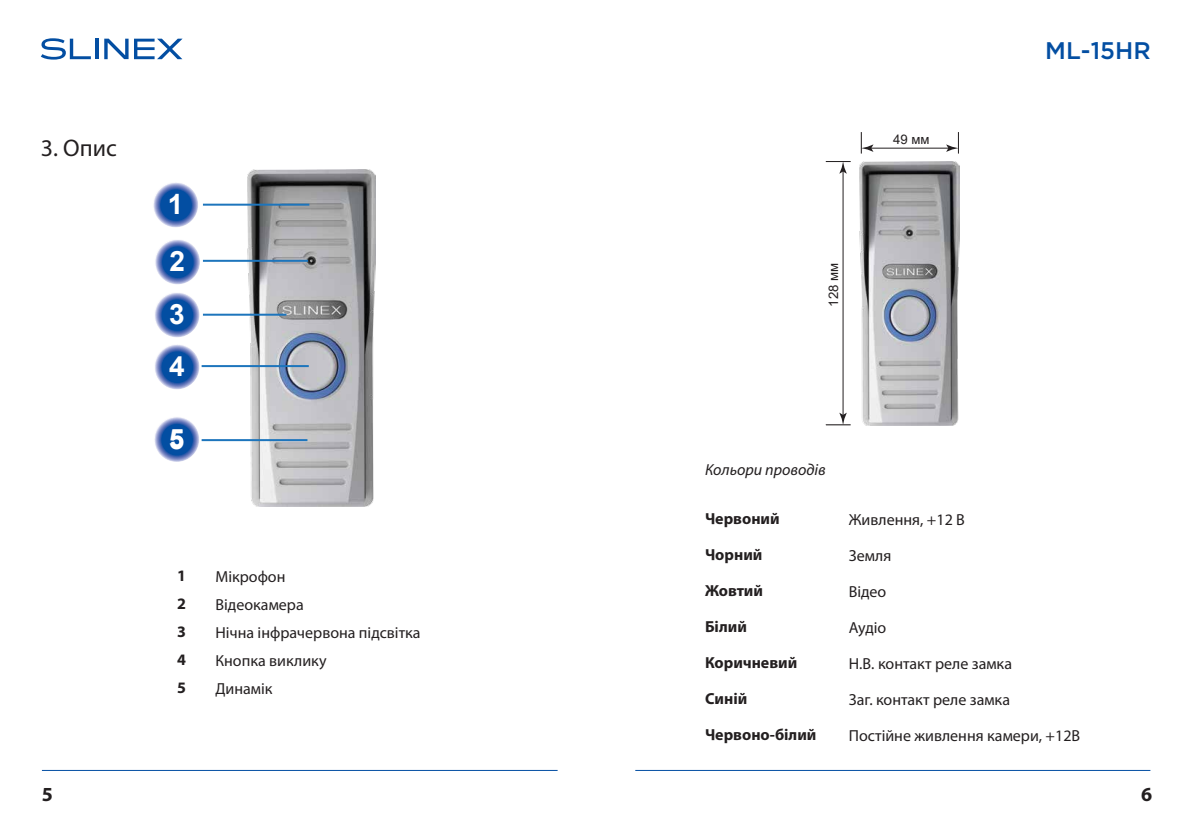
<style>
.page{position:relative;width:1191px;height:840px;background:#fff}
.page>*{position:absolute;margin:0;border:0;box-sizing:border-box;transform-origin:0 0}
.t1{font:700 28px "Arial";color:#fff}
.t2{font:700 24.6px "Arial";color:#fff}
.t3{font:500 24px "Gotham Pro";color:#034ea2}
.t4{font:24px "Myriad Pro";color:#231f20}
.t5{font:700 20px "Myriad Pro";color:#231f20}
.t6{font:16px/28px "Myriad Pro";color:#231f20}
.t7{font:700 16px/28px "Myriad Pro";color:#231f20;text-align:justify}
.t8{font:italic 16px "Myriad Pro";color:#231f20}
.t9{font:13.2px "Arial";color:#231f20}
</style>
<div class="page">
<hr style="left:842px;top:170px;width:1px;height:246px;background:#231f20">
<svg style="left:826px;top:161px;width:24px;height:13px"></svg>
<svg style="left:826px;top:412px;width:24px;height:13px"></svg>
<hr style="left:869px;top:147px;width:81px;height:1px;background:#231f20">
<svg style="left:860px;top:132px;width:13px;height:21px"></svg>
<svg style="left:946px;top:132px;width:13px;height:21px"></svg>
<svg style="left:41px;top:38px;width:50px;height:22px"></svg>
<hr style="left:95px;top:39px;width:3px;height:20px;background:#034ea2">
<svg style="left:104px;top:39px;width:78px;height:20px"></svg>
<hr style="left:42px;top:769px;width:515px;height:1px;background:#034ea2">
<hr style="left:635px;top:769px;width:515px;height:1px;background:#034ea2">
<img style="left:248px;top:169px;width:127px;height:337px">
<img style="left:860px;top:161px;width:99px;height:264px">
<svg style="left:154px;top:416px;width:45px;height:45px;background:#4573b6"></svg>
<svg style="left:154px;top:344px;width:45px;height:45px;background:#4572b6"></svg>
<svg style="left:154px;top:292px;width:45px;height:45px;background:#4572b6"></svg>
<svg style="left:155px;top:239px;width:45px;height:45px;background:#4472b6"></svg>
<svg style="left:153px;top:182px;width:45px;height:45px;background:#4472b6"></svg>
<hr style="left:203px;top:203px;width:106px;height:2px;background:#1d75bc">
<hr style="left:203px;top:260px;width:105px;height:2px;background:#1d75bc">
<hr style="left:202px;top:365px;width:107px;height:2px;background:#1d75bc">
<hr style="left:202px;top:439px;width:105px;height:2px;background:#1d75bc">
<hr style="left:203px;top:313px;width:83px;height:2px;background:#1d75bc">
<p class="t4" style="left:41px;top:133px;width:77px">3. Опис</p>
<p class="t1" style="left:168px;top:184px;width:17px">1</p>
<p class="t1" style="left:170px;top:241px;width:17px">2</p>
<p class="t1" style="left:169px;top:294px;width:17px">3</p>
<p class="t1" style="left:169px;top:346px;width:17px">4</p>
<p class="t1" style="left:169px;top:419px;width:17px">5</p>
<p class="t2" style="left:170px;top:421px;width:15px">5</p>
<p class="t7" style="left:177px;top:561px;width:10px">1<br>2<br>3<br>4<br>5</p>
<p class="t6" style="left:215px;top:562px;width:207px">Мікрофон<br>Відеокамера<br>Нічна інфрачервона підсвітка<br>Кнопка виклику<br>Динамік</p>
<p class="t9" style="left:824px;top:306px;width:45px;rotate:-90deg">128 мм</p>
<p class="t9" style="left:893px;top:131px;width:38px">49 мм</p>
<p class="t3" style="left:1045px;top:37px;width:107px">ML-15HR</p>
<p class="t8" style="left:705px;top:460px;width:122px">Кольори проводів</p>
<p class="t7" style="left:705px;top:503px;width:76px">Червоний</p>
<p class="t7" style="left:705px;top:539px;width:59px">Чорний</p>
<p class="t7" style="left:705px;top:575px;width:60px">Жовтий</p>
<p class="t7" style="left:705px;top:611px;width:43px">Білий</p>
<p class="t7" style="left:705px;top:647px;width:94px">Коричневий</p>
<p class="t7" style="left:705px;top:683px;width:44px">Синій</p>
<p class="t7" style="left:705px;top:719px;width:113px">Червоно-білий</p>
<p class="t6" style="left:848px;top:505px;width:118px">Живлення, +12 В</p>
<p class="t6" style="left:848px;top:541px;width:44px">Земля</p>
<p class="t6" style="left:848px;top:577px;width:39px">Відео</p>
<p class="t6" style="left:848px;top:613px;width:39px">Аудіо</p>
<p class="t6" style="left:848px;top:649px;width:165px">Н.В. контакт реле замка</p>
<p class="t6" style="left:848px;top:685px;width:163px">Заг. контакт реле замка</p>
<p class="t6" style="left:848px;top:721px;width:233px">Постійне живлення камери, +12В</p>
<p class="t5" style="left:42px;top:780px;width:13px">5</p>
<p class="t5" style="left:1141px;top:780px;width:13px">6</p>
</div>
